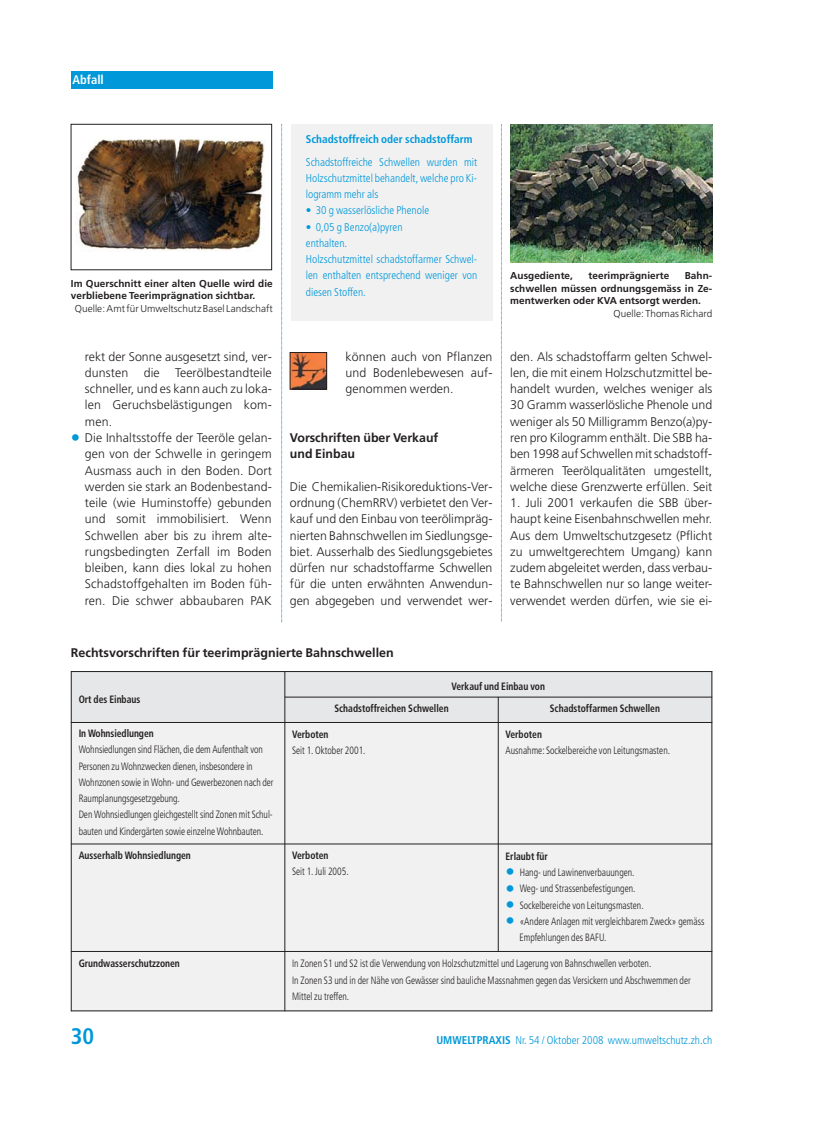
<style>
.page{position:relative;width:815px;height:1124px;background:#fff}
.page>*{position:absolute;margin:0;border:0;box-sizing:border-box;transform-origin:0 0}
.t1{font:700 condensed 22.5px "Frutiger LT Std";color:#0098d8}
.t2{font:300 12.5px/16.2px "Frutiger LT Std";color:#231f20;text-align:justify}
.t3{font:700 12.5px/16.2px "Frutiger LT Std";color:#231f20}
.t4{font:700 condensed 12.5px "Frutiger LT Std";color:#fff}
.t5{font:300 condensed 11.25px/16.2px "Frutiger LT Std";color:#0098d8;text-align:justify}
.t6{font:700 condensed 11.25px "Frutiger LT Std";color:#0098d8}
.t7{font:300 condensed 10.62px/16.2px "Frutiger LT Std";color:#231f20;scale:.9 1}
.t8{font:700 condensed 10.62px "Frutiger LT Std";color:#231f20;scale:.9 1}
.t9{font:700 10px/12.5px "Frutiger LT Std";letter-spacing:.005em;color:#231f20}
.t10{font:300 10px "Frutiger LT Std";letter-spacing:.005em;color:#231f20}
.s1{font-stretch:condensed;font-size:18.75px;color:#0098d8}
.s2{font-size:18.75px;color:#0098d8}
.s3{font-weight:700}
</style>
<div class="page">
<svg style="left:501px;top:124px;width:1px;height:498px"></svg>
<svg style="left:281px;top:124px;width:1px;height:499px"></svg>
<div style="left:71px;top:71px;width:202px;height:18px;background:#0098d8"></div>
<img style="left:510px;top:124px;width:202px;height:138px">
<img style="left:292px;top:354px;width:33px;height:33px">
<div style="left:290px;top:352px;width:37px;height:37px;border:1px solid #231f20"></div>
<div style="left:291px;top:124px;width:202px;height:196px;background:#f1f1f2"></div>
<div style="left:71px;top:671px;width:214px;height:51px;background:#e6e7e8"></div>
<div style="left:285px;top:671px;width:427px;height:26px;background:#e6e7e8"></div>
<div style="left:285px;top:697px;width:213px;height:25px;background:#e6e7e8"></div>
<div style="left:498px;top:697px;width:214px;height:25px;background:#e6e7e8"></div>
<div style="left:71px;top:722px;width:214px;height:121px;background:#f1f1f2"></div>
<div style="left:285px;top:722px;width:213px;height:121px;background:#f1f1f2"></div>
<div style="left:498px;top:722px;width:214px;height:121px;background:#f1f1f2"></div>
<div style="left:71px;top:843px;width:214px;height:108px;background:#f1f1f2"></div>
<div style="left:285px;top:843px;width:213px;height:108px;background:#f1f1f2"></div>
<div style="left:498px;top:843px;width:214px;height:108px;background:#f1f1f2"></div>
<div style="left:71px;top:951px;width:214px;height:60px;background:#f1f1f2"></div>
<div style="left:285px;top:951px;width:427px;height:60px;background:#f1f1f2"></div>
<hr style="left:71px;top:671px;width:1px;height:340px;background:#231f20">
<hr style="left:285px;top:671px;width:1px;height:340px;background:#231f20">
<hr style="left:498px;top:696px;width:1px;height:255px;background:#231f20">
<hr style="left:711px;top:671px;width:1px;height:340px;background:#231f20">
<hr style="left:71px;top:671px;width:641px;height:1px;background:#231f20">
<hr style="left:285px;top:696px;width:427px;height:1px;background:#231f20">
<hr style="left:71px;top:722px;width:641px;height:1px;background:#231f20">
<hr style="left:71px;top:843px;width:641px;height:1px;background:#231f20">
<hr style="left:71px;top:951px;width:641px;height:1px;background:#231f20">
<hr style="left:71px;top:1010px;width:641px;height:1px;background:#231f20">
<img style="left:75px;top:138px;width:190px;height:114px">
<div style="left:71px;top:124px;width:201px;height:146px;border:1px solid #231f20"></div>
<p class="t4" style="left:73px;top:75px;width:33px">Abfall</p>
<p class="t9" style="left:71px;top:278px;width:203px">Im Querschnitt einer alten Quelle wird die verbliebene Teerimprägnation sichtbar.</p>
<p class="t10" style="left:75px;top:304px;width:199px">Quelle: Amt für Umweltschutz Basel Landschaft</p>
<p class="t2" style="left:85px;top:349px;width:188px">rekt der Sonne ausgesetzt sind, ver&shy;dunsten die Teerölbestandteile schnel ler, und es kann auch zu loka&shy;len Geruchsbelästigungen kom&shy;men.</p>
<p class="t2" style="left:85px;top:430px;width:188px;text-indent:-14px"><span class="s1">•</span> Die Inhaltsstoffe der Teeröle gelan&shy;gen von der Schwelle in geringem Ausmass auch in den Boden. Dort werden sie stark an Bodenbestand&shy;teile (wie Huminstoffe) gebunden und somit immobilisiert. Wenn Schwel len aber bis zu ihrem alte&shy;rungsbedingten Zerfall im Boden blei ben, kann dies lokal zu hohen Schadstoffgehalten im Boden füh - ren. Die schwer abbaubaren PAK</p>
<p class="t6" style="left:306px;top:134px;width:168px">Schadstoffreich oder schadstoffarm</p>
<p class="t5" style="left:306px;top:154px;width:173px">Schadstoffreiche Schwellen wurden mit Holzschutzmittel behandelt, welche pro Ki&shy;logramm mehr als</p>
<p class="t5" style="left:306px;top:203px;width:125px">• 30 g wasserlösliche Phenole</p>
<p class="t5" style="left:306px;top:219px;width:173px;text-align:left">• 0,05 g Benzo(a)pyren<br>enthalten.<br>Holzschutzmittel schadstoffarmer Schwel&shy;len enthalten entsprechend weniger von diesen Stoffen.</p>
<p class="t2" style="left:346px;top:349px;width:148px">können auch von Pflanzen und Bodenlebewesen auf&shy;genommen werden.</p>
<p class="t3" style="left:290px;top:430px;width:150px">Vorschriften über Verkauf und Einbau</p>
<p class="t2" style="left:290px;top:479px;width:204px">Die Chemikalien-Risikoreduktions-Ver&shy;ordnung (ChemRRV) verbietet den Ver&shy;kauf und den Einbau von teerölimpräg&shy;nierten Bahnschwellen im Siedlungsge&shy;biet. Ausserhalb des Siedlungsgebietes dürfen nur schadstoffarme Schwellen für die unten erwähnten Anwendun&shy;gen abgegeben und verwendet wer-</p>
<p class="t3" style="left:71px;top:645px;width:324px">Rechtsvorschriften für teerimprägnierte Bahnschwellen</p>
<p class="t9" style="left:510px;top:270px;width:64px">Ausgediente,</p>
<p class="t9" style="left:589px;top:270px;width:82px">teerimprägnierte</p>
<p class="t9" style="left:510px;top:270px;width:203px;text-align:justify;text-indent:175px">Bahn&shy;schwellen müssen ordnungsgemäss in Ze&shy;mentwerken oder KVA entsorgt werden.</p>
<p class="t10" style="left:614px;top:309px;width:100px">Quelle: Thomas Richard</p>
<p class="t2" style="left:510px;top:349px;width:204px">den. Als schadstoffarm gelten Schwel&shy;len, die mit einem Holzschutzmittel be&shy;handelt wurden, welches weniger als 30 Gramm wasserlösliche Phenole und weniger als 50 Milligramm Benzo(a)py - ren pro Kilogramm enthält. Die SBB ha&shy;ben 1998 auf Schwellen mit schadstoff - ärmeren Teerölqualitäten umgestellt, welche diese Grenzwerte erfüllen. Seit</p>
<p class="t2" style="left:510px;top:495px;width:203px">1. Juli 2001 verkaufen die SBB über&shy;haupt keine Eisenbahnschwellen mehr.<br>Aus dem Umweltschutzgesetz (Pflicht zu umweltgerechtem Umgang) kann zudem abgeleitet werden, dass verbau&shy;te Bahnschwellen nur so lange weiter&shy;verwendet werden dürfen, wie sie ei-</p>
<p class="t8" style="left:79px;top:695px;width:70px">Ort des Einbaus</p>
<p class="t8" style="left:79px;top:729px;width:85px">In Wohnsiedlungen</p>
<p class="t7" style="left:79px;top:742px;width:218px">Wohnsiedlungen sind Flächen, die dem Aufenthalt von Personen zu Wohnzwecken dienen, insbesondere in Wohnzonen sowie in Wohn- und Gewerbezonen nach der Raumplanungsgesetzgebung.<br>Den Wohnsiedlungen gleichgestellt sind Zonen mit Schul&shy;bauten und Kindergärten sowie einzelne Wohnbauten.</p>
<p class="t8" style="left:451px;top:682px;width:106px">Verkauf und Einbau von</p>
<p class="t8" style="left:334px;top:704px;width:128px">Schadstoffreichen Schwellen</p>
<p class="t8" style="left:550px;top:704px;width:124px">Schadstoffarmen Schwellen</p>
<p class="t8" style="left:292px;top:729px;width:42px">Verboten</p>
<p class="t7" style="left:292px;top:742px;width:83px">Seit 1. Oktober 2001.</p>
<p class="t8" style="left:506px;top:729px;width:42px">Verboten</p>
<p class="t7" style="left:506px;top:742px;width:184px">Ausnahme: Sockelbereiche von Leitungsmasten.</p>
<p class="t8" style="left:79px;top:850px;width:126px">Ausserhalb Wohnsiedlungen</p>
<p class="t8" style="left:292px;top:850px;width:42px">Verboten</p>
<p class="t7" style="left:292px;top:864px;width:64px">Seit 1. Juli 2005.</p>
<p class="t8" style="left:506px;top:851px;width:49px">Erlaubt für</p>
<p class="t7" style="left:506px;top:864px;width:145px"><span class="s2">•</span> Hang- und Lawinenverbauungen.</p>
<p class="t7" style="left:506px;top:881px;width:146px"><span class="s2">•</span> Weg- und Strassenbefestigungen.</p>
<p class="t7" style="left:506px;top:897px;width:155px"><span class="s2">•</span> Sockelbereiche von Leitungsmasten.</p>
<p class="t7" style="left:520px;top:913px;width:207px;text-indent:-14px"><span class="s2">•</span> «Andere Anlagen mit vergleichbarem Zweck» gemäss<br>Empfehlungen des BAFU.</p>
<p class="t8" style="left:79px;top:958px;width:114px">Grundwasserschutzzonen</p>
<p class="t7" style="left:292px;top:956px;width:444px">In Zonen S1 und S2 ist die Verwendung von Holzschutzmittel und Lagerung von Bahnschwellen verboten.<br>In Zonen S3 und in der Nähe von Gewässer sind bauliche Massnahmen gegen das Versickern und Abschwemmen der<br>Mittel zu treffen.</p>
<h1 class="t1" style="left:71px;top:1026px;width:25px">30</h1>
<p class="t5" style="left:436px;top:1032px;width:277px"><span class="s3">UMWELTPRAXIS</span> Nr. 54 / Oktober 2008 www.umweltschutz.zh.ch</p>
</div>
